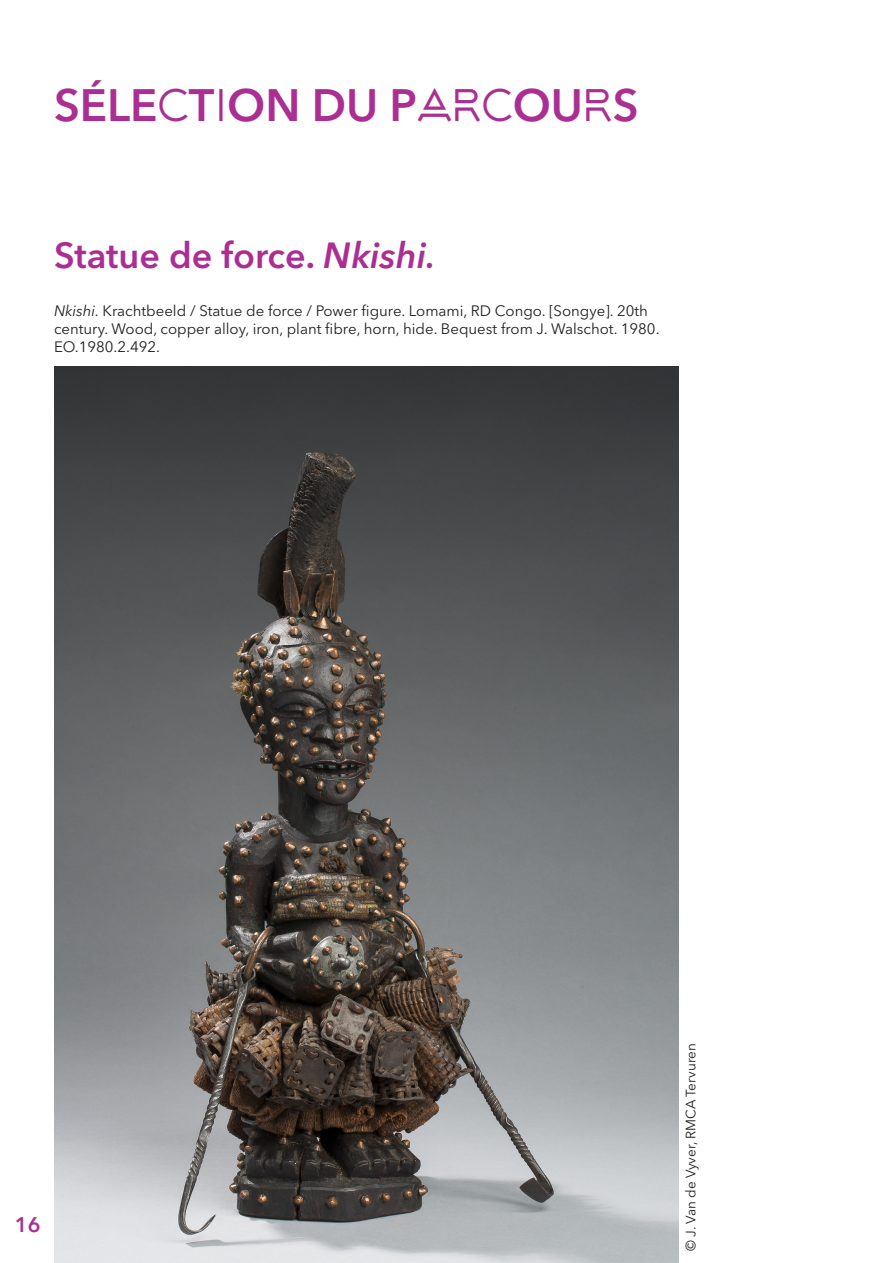
<style>
.page{position:relative;width:893px;height:1263px;background:#fff}
.page>*{position:absolute;margin:0;border:0;box-sizing:border-box;transform-origin:0 0}
.Grote_titels{font:600 45px "Avenir Next LT Pro";color:#ab2e92}
.objecten_titels{font:600 36px "Avenir Next LT Pro";color:#ab2e92}
.t1{font:600 21px "Avenir Next LT Pro";color:#ab2e92}
.tekst{font:15px/18px "Avenir Next LT Pro";color:#231f20}
.tekst-2{font:13.5px "Avenir Next LT Pro";color:#231f20}
.s1{font-family:"Africamuseum";font-weight:900}
.s2{font-style:italic}
</style>
<div class="page">
<img style="left:54px;top:367px;width:625px;height:896px">
<p class="Grote_titels" style="left:54px;top:78px;width:586px">SÉLE<span class="s1">C</span>T<span class="s1">I</span>ON DU P<span class="s1">ARC</span>OU<span class="s1">R</span>S</p>
<p class="objecten_titels" style="left:54px;top:234px;width:383px">Statue de force. <span class="s2">Nkishi.</span></p>
<p class="tekst" style="left:54px;top:302px;width:607px"><span class="s2">Nkishi.</span> Krachtbeeld / Statue de force / Power figure. Lomami, RD Congo. [Songye]. 20th century. Wood, copper alloy, iron, plant fibre, horn, hide. Bequest from J. Walschot. 1980.<br>EO.1980.2.492.</p>
<h3 class="t1" style="left:15px;top:1212px;width:27px">16</h3>
<p class="tekst-2" style="left:683px;top:1251px;width:209px;rotate:-90deg">© J. Van de Vyver, RMCA Tervuren</p>
</div>
